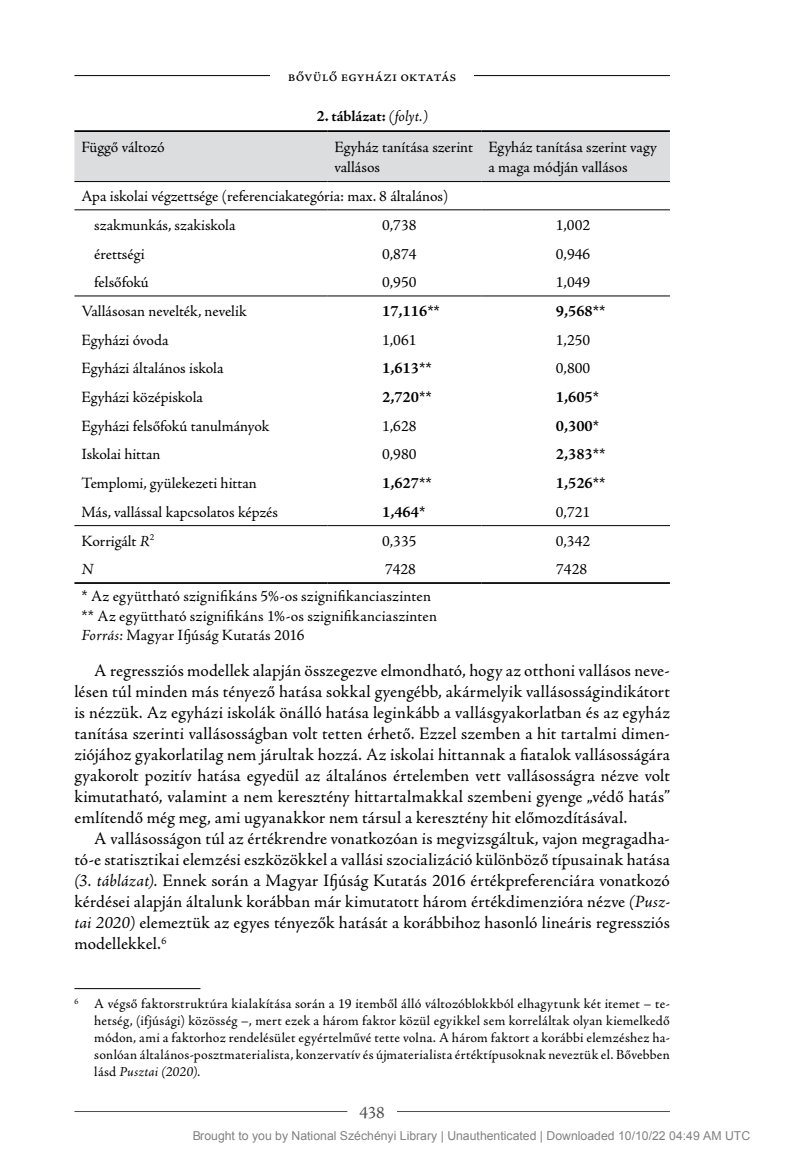
<style>
.page{position:relative;width:794px;height:1166px;background:#fff}
.page>*{position:absolute;margin:0;border:0;box-sizing:border-box;transform-origin:0 0}
.t1{font:17.5px/21px "Adobe Jenson Pro";letter-spacing:.005em;color:#000;text-align:justify}
.t2{font:17.5px "Adobe Jenson Pro";color:#4d4d4f}
.t3{font:15.75px/19.2px "Adobe Jenson Pro";color:#000}
.t4{font:700 15.75px "Adobe Jenson Pro";color:#000}
.t5{font:italic 15.75px "Adobe Jenson Pro";color:#000}
.t6{font:14px/16.8px "Adobe Jenson Pro";letter-spacing:.01em;color:#000;text-align:justify}
.t7{font:12.25px "Arial";color:rgb(0 0 0/.5)}
.s1{font-weight:400;font-style:italic}
.s2{font-style:italic}
</style>
<div class="page">
<hr style="left:74px;top:1111px;width:273px;height:1px;background:#4d4d4f">
<hr style="left:397px;top:1111px;width:273px;height:1px;background:#4d4d4f">
<hr style="left:74px;top:75px;width:596px;height:1px;background:#000">
<div style="left:270px;top:67px;width:204px;height:12px;background:#fff"></div>
<hr style="left:74px;top:988px;width:126px;height:1px;background:#000">
<div style="left:74px;top:132px;width:596px;height:49px;background:#dcddde"></div>
<hr style="left:74px;top:181px;width:253px;height:1px;background:#000">
<hr style="left:327px;top:181px;width:154px;height:1px;background:#000">
<hr style="left:481px;top:181px;width:189px;height:1px;background:#000">
<hr style="left:74px;top:130px;width:253px;height:2px;background:#000">
<hr style="left:327px;top:130px;width:154px;height:2px;background:#000">
<hr style="left:481px;top:130px;width:189px;height:2px;background:#000">
<hr style="left:74px;top:209px;width:253px;height:1px;background:#000">
<hr style="left:327px;top:209px;width:154px;height:1px;background:#000">
<hr style="left:481px;top:209px;width:189px;height:1px;background:#000">
<hr style="left:74px;top:296px;width:253px;height:1px;background:#000">
<hr style="left:327px;top:296px;width:154px;height:1px;background:#000">
<hr style="left:481px;top:296px;width:189px;height:1px;background:#000">
<hr style="left:74px;top:525px;width:253px;height:1px;background:#000">
<hr style="left:327px;top:525px;width:154px;height:1px;background:#000">
<hr style="left:481px;top:525px;width:189px;height:1px;background:#000">
<hr style="left:74px;top:582px;width:253px;height:2px;background:#000">
<hr style="left:327px;top:582px;width:154px;height:2px;background:#000">
<hr style="left:481px;top:582px;width:189px;height:2px;background:#000">
<p class="t3" style="left:288px;top:66px;width:170px">bővülő egyházi oktatás</p>
<p class="t4" style="left:316px;top:107px;width:113px">2. táblázat: <span class="s1">(folyt.)</span></p>
<p class="t3" style="left:81px;top:138px;width:85px">Függő változó</p>
<p class="t3" style="left:334px;top:138px;width:140px">Egyház tanítása szerint vallásos</p>
<p class="t3" style="left:488px;top:138px;width:170px">Egyház tanítása szerint vagy a maga módján vallásos</p>
<p class="t3" style="left:94px;top:182px;width:356px;line-height:28.7px;text-indent:-13px">Apa iskolai végzettsége (referenciakategória: max. 8 általános) szakmunkás, szakiskola</p>
<p class="t3" style="left:382px;top:216px;width:36px">0,738</p>
<p class="t3" style="left:556px;top:216px;width:36px">1,002</p>
<p class="t3" style="left:94px;top:244px;width:52px">érettségi</p>
<p class="t3" style="left:382px;top:244px;width:36px">0,874</p>
<p class="t3" style="left:556px;top:244px;width:36px">0,946</p>
<p class="t3" style="left:94px;top:273px;width:56px">felsőfokú</p>
<p class="t3" style="left:382px;top:273px;width:36px">0,950</p>
<p class="t3" style="left:556px;top:273px;width:36px">1,049</p>
<p class="t3" style="left:81px;top:302px;width:167px">Vallásosan nevelték, nevelik</p>
<p class="t4" style="left:382px;top:302px;width:59px">17,116**</p>
<p class="t4" style="left:556px;top:302px;width:51px">9,568**</p>
<p class="t3" style="left:81px;top:330px;width:89px">Egyházi óvoda</p>
<p class="t3" style="left:382px;top:330px;width:36px">1,061</p>
<p class="t3" style="left:556px;top:330px;width:36px">1,250</p>
<p class="t3" style="left:81px;top:359px;width:144px">Egyházi általános iskola</p>
<p class="t4" style="left:382px;top:359px;width:51px">1,613**</p>
<p class="t3" style="left:556px;top:359px;width:36px">0,800</p>
<p class="t3" style="left:81px;top:388px;width:123px">Egyházi középiskola</p>
<p class="t4" style="left:382px;top:388px;width:51px">2,720**</p>
<p class="t4" style="left:556px;top:388px;width:45px">1,605*</p>
<p class="t3" style="left:81px;top:416px;width:190px">Egyházi felsőfokú tanulmányok</p>
<p class="t3" style="left:382px;top:416px;width:36px">1,628</p>
<p class="t4" style="left:556px;top:417px;width:45px">0,300*</p>
<p class="t3" style="left:81px;top:445px;width:81px">Iskolai hittan</p>
<p class="t3" style="left:382px;top:445px;width:36px">0,980</p>
<p class="t4" style="left:556px;top:445px;width:51px">2,383**</p>
<p class="t3" style="left:81px;top:474px;width:177px">Templomi, gyülekezeti hittan</p>
<p class="t4" style="left:382px;top:474px;width:51px">1,627**</p>
<p class="t4" style="left:556px;top:474px;width:51px">1,526**</p>
<p class="t3" style="left:81px;top:502px;width:198px">Más, vallással kapcsolatos képzés</p>
<p class="t4" style="left:382px;top:503px;width:45px">1,464*</p>
<p class="t3" style="left:556px;top:502px;width:36px">0,721</p>
<p class="t3" style="left:81px;top:531px;width:74px">Korrigált <span class="s2">R</span><sup>2</sup></p>
<p class="t3" style="left:382px;top:531px;width:36px">0,335</p>
<p class="t3" style="left:556px;top:531px;width:36px">0,342</p>
<p class="t5" style="left:81px;top:560px;width:14px">N</p>
<p class="t3" style="left:385px;top:560px;width:32px">7428</p>
<p class="t3" style="left:556px;top:560px;width:32px">7428</p>
<p class="t3" style="left:81px;top:587px;width:357px">* Az együttható szignifikáns 5%-os szignifikanciaszinten ** Az együttható szignifikáns 1%-os szignifikanciaszinten<br><span class="s2">Forrás:</span> Magyar Ifjúság Kutatás 2016</p>
<p class="t1" style="left:74px;top:660px;width:597px;text-indent:20px">A regressziós modellek alapján összegezve elmondható, hogy az otthoni vallásos neve&shy;lésen túl minden más tényező hatása sokkal gyengébb, akármelyik vallásosságindikátort is nézzük. Az egyházi iskolák önálló hatása leginkább a vallásgyakorlatban és az egyház tanítása szerinti vallásosságban volt tetten érhető. Ezzel szemben a hit tartalmi dimen&shy;ziójához gyakorlatilag nem járultak hozzá. Az iskolai hittannak a fiatalok vallásosságára gyakorolt pozitív hatása egyedül az általános értelemben vett vallásosságra nézve volt kimutatható, valamint a nem keresztény hittartalmakkal szembeni gyenge „védő hatás” említendő még meg, ami ugyanakkor nem társul a keresztény hit előmozdításával.</p>
<p class="t1" style="left:74px;top:828px;width:597px;text-indent:20px">A vallásosságon túl az értékrendre vonatkozóan is megvizsgáltuk, vajon megragadha&shy;tó-e statisztikai elemzési eszközökkel a vallási szocializáció különböző típusainak hatása <span class="s2">(3. táblázat).</span> Ennek során a Magyar Ifjúság Kutatás 2016 értékpreferenciára vonatkozó kérdései alapján általunk korábban már kimutatott három értékdimenzióra nézve <span class="s2">(Pusz&shy;tai 2020)</span> elemeztük az egyes tényezők hatását a korábbihoz hasonló lineáris regressziós modellekkel.<sup>6</sup></p>
<p class="t6" style="left:94px;top:996px;width:577px;text-indent:-20px"><sup>6</sup> A végső faktorstruktúra kialakítása során a 19 itemből álló változóblokkból elhagytunk két itemet – te&shy;hetség, (ifjúsági) közösség –, mert ezek a három faktor közül egyikkel sem korreláltak olyan kiemelkedő módon, ami a faktorhoz rendelésület egyértelművé tette volna. A három faktort a korábbi elemzéshez ha&shy;sonlóan általános-posztmaterialista, konzervatív és újmaterialista értéktípusoknak neveztük el. Bővebben lásd <span class="s2">Pusztai (2020).</span></p>
<p class="t2" style="left:359px;top:1102px;width:27px">438</p>
<p class="t7" style="left:192px;top:1128px;width:559px">Brought to you by National Széchényi Library | Unauthenticated | Downloaded 10/10/22 04:49 AM UTC</p>
</div>
